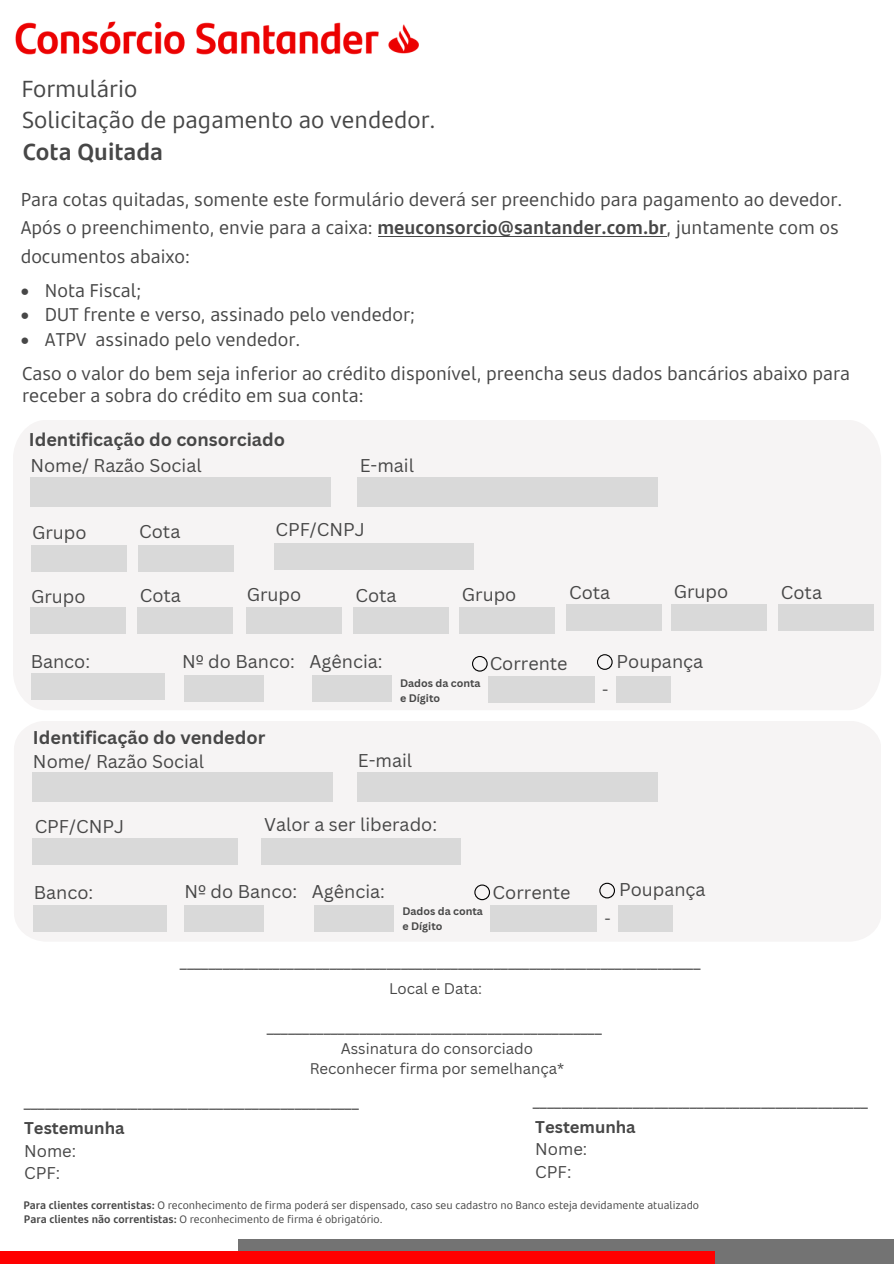
<style>
.page{position:relative;width:894px;height:1264px;background:#fff}
.page>*{position:absolute;margin:0;border:0;box-sizing:border-box;transform-origin:0 0}
.t1{font:22.5px/31.5px "Santander Micro Text";color:#474747}
.t2{font:18px/28.5px "Santander Micro Text";color:#474747}
.t3{font:18px "Canva Sans";color:#474747}
.t4{font:700 18px/24.8px "Canva Sans";color:#474747}
.t5{font:16.65px "Canva Sans";color:#474747}
.t6{font:16.5px/25.8px "Canva Sans";color:#474747}
.t7{font:700 16.5px/22.5px "Canva Sans";color:#474747}
.t8{font:15px/20.2px "Canva Sans";color:#474747;text-align:center}
.t9{font:700 10.65px/15.6px "Canva Sans";color:#474747}
.t10{font:10.5px/13.6px "Santander Micro Text";color:#474747}
.s1{font-family:"Open Sans"}
.s2{font-weight:700}
.s3{font-weight:400}
</style>
<div class="page">
<div style="left:238px;top:1239px;width:655px;height:24px;background:#737373"></div>
<div style="left:0;top:1251px;width:714px;height:12px;background:#f00"></div>
<img style="left:15px;top:21px;width:404px;height:34px">
<div style="left:13px;top:420px;width:867px;height:290px;background:#f6f4f4"></div>
<div style="left:30px;top:478px;width:301px;height:29px;background:#d9d9d9"></div>
<div style="left:357px;top:478px;width:300px;height:29px;background:#d9d9d9"></div>
<div style="left:31px;top:544px;width:96px;height:27px;background:#d9d9d9"></div>
<div style="left:138px;top:544px;width:96px;height:27px;background:#d9d9d9"></div>
<div style="left:274px;top:543px;width:200px;height:27px;background:#d9d9d9"></div>
<div style="left:14px;top:721px;width:866px;height:220px;background:#f6f4f4"></div>
<div style="left:32px;top:772px;width:301px;height:29px;background:#d9d9d9"></div>
<div style="left:357px;top:772px;width:300px;height:29px;background:#d9d9d9"></div>
<div style="left:33px;top:837px;width:205px;height:27px;background:#d9d9d9"></div>
<div style="left:184px;top:904px;width:80px;height:27px;background:#d9d9d9"></div>
<div style="left:314px;top:904px;width:80px;height:27px;background:#d9d9d9"></div>
<div style="left:490px;top:904px;width:106px;height:27px;background:#d9d9d9"></div>
<div style="left:618px;top:904px;width:54px;height:27px;background:#d9d9d9"></div>
<div style="left:34px;top:904px;width:133px;height:27px;background:#d9d9d9"></div>
<svg style="left:474px;top:884px;width:16px;height:16px"></svg>
<svg style="left:599px;top:882px;width:16px;height:16px"></svg>
<div style="left:261px;top:837px;width:200px;height:27px;background:#d9d9d9"></div>
<div style="left:30px;top:607px;width:96px;height:27px;background:#d9d9d9"></div>
<div style="left:137px;top:607px;width:96px;height:27px;background:#d9d9d9"></div>
<div style="left:246px;top:607px;width:95px;height:27px;background:#d9d9d9"></div>
<div style="left:353px;top:607px;width:95px;height:27px;background:#d9d9d9"></div>
<div style="left:459px;top:607px;width:96px;height:27px;background:#d9d9d9"></div>
<div style="left:566px;top:604px;width:96px;height:27px;background:#d9d9d9"></div>
<div style="left:671px;top:604px;width:96px;height:27px;background:#d9d9d9"></div>
<div style="left:778px;top:604px;width:96px;height:27px;background:#d9d9d9"></div>
<div style="left:184px;top:675px;width:79px;height:26px;background:#d9d9d9"></div>
<div style="left:312px;top:675px;width:79px;height:26px;background:#d9d9d9"></div>
<div style="left:488px;top:676px;width:106px;height:27px;background:#d9d9d9"></div>
<div style="left:616px;top:676px;width:54px;height:27px;background:#d9d9d9"></div>
<div style="left:31px;top:673px;width:133px;height:27px;background:#d9d9d9"></div>
<svg style="left:472px;top:656px;width:15px;height:15px"></svg>
<svg style="left:596px;top:654px;width:16px;height:16px"></svg>
<hr style="left:377px;top:236px;width:289px;height:1px;background:#474747">
<h3 class="t1" style="left:21px;top:72px;width:415px"><span class="s1">F</span>ormulário<br>Solicitação de pagamento ao vendedor.<br><span class="s2">Cota Quitada</span></h3>
<h3 class="t2" style="left:21px;top:185px;width:823px">Para cotas quitadas, somente este formulário deverá ser preenchido para pagamento ao devedor.<br>Após o preenchimento, envie para a caixa: <span class="s2">meuconsorcio@santander.com.br</span>, juntamente com os documentos abaixo:</h3>
<h3 class="t2" style="left:21px;top:275px;width:122px">• Nota Fiscal;</h3>
<h3 class="t2" style="left:21px;top:300px;width:395px">• DUT frente e verso, assinado pelo vendedor;</h3>
<h3 class="t2" style="left:21px;top:322px;width:830px;line-height:34px">• ATPV assinado pelo vendedor.<br>Caso o valor do bem seja inferior ao crédito disponível, preencha seus dados bancários abaixo para</h3>
<h3 class="t2" style="left:22px;top:381px;width:343px">receber a sobra do crédito em sua conta:</h3>
<h3 class="t4" style="left:29px;top:426px;width:257px">Identificação do consorciado</h3>
<h3 class="t3" style="left:30px;top:453px;width:173px">Nome/ Razão Social</h3>
<h3 class="t3" style="left:359px;top:453px;width:56px">E-mail</h3>
<h2 class="t3" style="left:32px;top:519px;width:56px">Grupo</h2>
<h3 class="t3" style="left:139px;top:518px;width:43px">Cota</h3>
<h3 class="t3" style="left:275px;top:516px;width:91px">CPF/CNPJ</h3>
<h4 class="t3" style="left:31px;top:583px;width:56px">Grupo</h4>
<p class="t3" style="left:140px;top:582px;width:43px">Cota</p>
<h4 class="t3" style="left:247px;top:582px;width:56px">Grupo</h4>
<p class="t3" style="left:355px;top:582px;width:43px">Cota</p>
<p class="t3" style="left:461px;top:582px;width:56px">Grupo</p>
<h3 class="t3" style="left:569px;top:579px;width:43px">Cota</h3>
<h3 class="t3" style="left:673px;top:579px;width:56px">Grupo</h3>
<h5 class="t3" style="left:780px;top:579px;width:43px">Cota</h5>
<p class="t3" style="left:31px;top:648px;width:61px">Banco:</p>
<p class="t3" style="left:182px;top:648px;width:202px">Nº do Banco: Agência:</p>
<p class="t3" style="left:489px;top:650px;width:79px">Corrente</p>
<p class="t3" style="left:616px;top:649px;width:88px">Poupança</p>
<p class="t9" style="left:400px;top:675px;width:82px">Dados da conta e Dígito</p>
<p class="t5" style="left:602px;top:678px;width:8px">-</p>
<h3 class="t4" style="left:33px;top:724px;width:234px">Identificação do vendedor<br><span class="s3">Nome/ Razão Social</span></h3>
<h3 class="t3" style="left:358px;top:747px;width:56px">E-mail</h3>
<h3 class="t3" style="left:35px;top:814px;width:91px">CPF/CNPJ</h3>
<h3 class="t3" style="left:264px;top:812px;width:174px">Valor a ser liberado:</h3>
<h3 class="t3" style="left:34px;top:880px;width:61px">Banco:</h3>
<h2 class="t3" style="left:184px;top:878px;width:202px">Nº do Banco: Agência:</h2>
<h3 class="t3" style="left:492px;top:879px;width:79px">Corrente</h3>
<h3 class="t3" style="left:619px;top:877px;width:88px">Poupança</h3>
<h3 class="t9" style="left:402px;top:903px;width:82px">Dados da conta</h3>
<h3 class="t9" style="left:402px;top:918px;width:42px">e Dígito</h3>
<h3 class="t5" style="left:604px;top:907px;width:8px">-</h3>
<h1 class="t6" style="left:180px;top:948px;width:522px">_________________________________________________________________________</h1>
<h3 class="t8" style="left:389px;top:978px;width:94px">Local e Data:</h3>
<h1 class="t6" style="left:266px;top:1014px;width:336px">_______________________________________________</h1>
<h3 class="t8" style="left:309px;top:1037px;width:256px">Assinatura do consorciado<br>Reconhecer firma por semelhança*</h3>
<p class="t6" style="left:24px;top:1089px;width:336px">_______________________________________________</p>
<p class="t6" style="left:532px;top:1087px;width:336px">_______________________________________________<br><span class="s2">Testemunha</span></p>
<p class="t6" style="left:535px;top:1137px;width:53px;line-height:22.5px">Nome:<br>CPF:</p>
<p class="t7" style="left:24px;top:1116px;width:102px">Testemunha<br><span class="s3">Nome:<br>CPF:</span></p>
<p class="t10" style="left:23px;top:1198px;width:677px"><span class="s2">Para clientes correntistas:</span> O reconhecimento de firma poderá ser dispensado, caso seu cadastro no Banco esteja devidamente atualizado<br><span class="s2">Para clientes não correntistas:</span> O reconhecimento de firma é obrigatório.</p>
</div>
